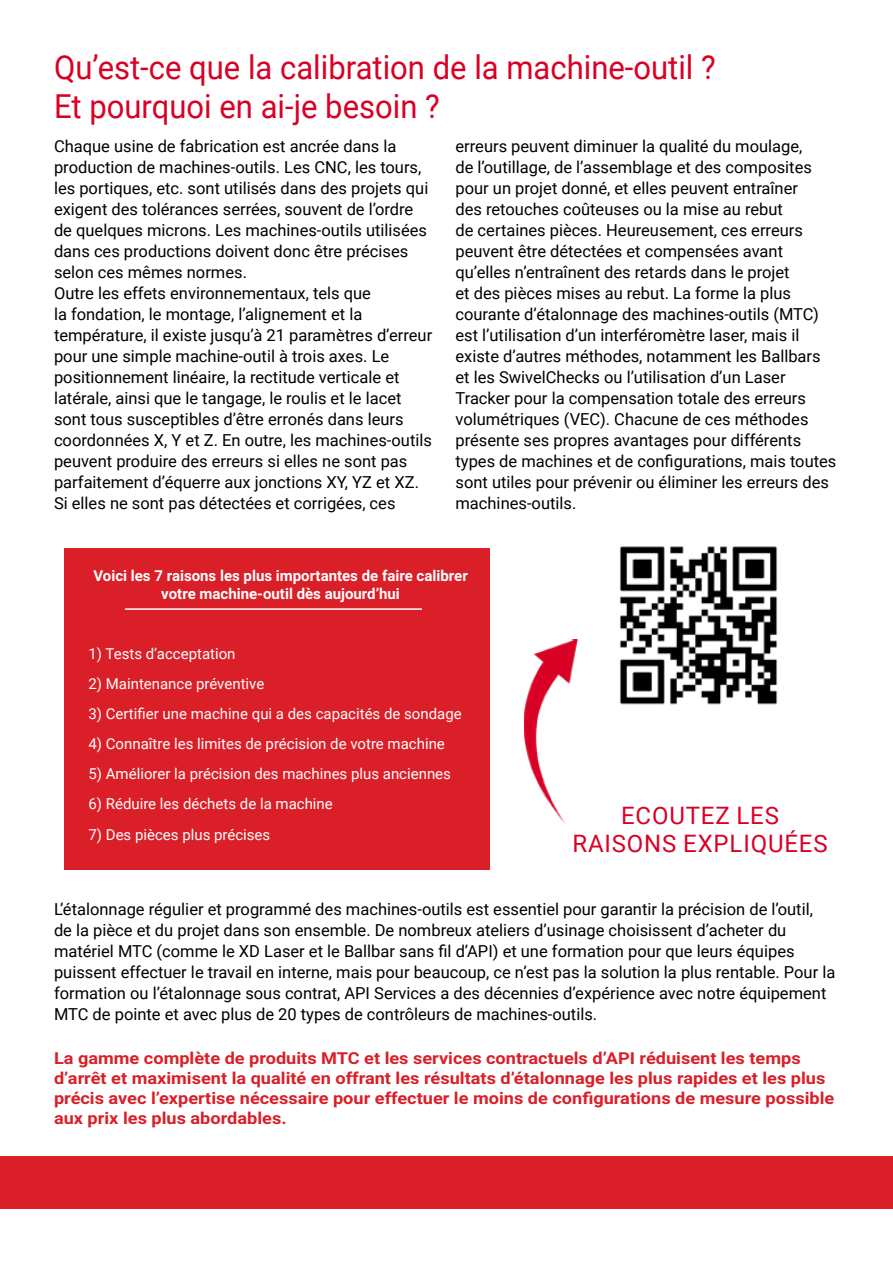
<style>
.page{position:relative;width:893px;height:1263px;background:#fff}
.page>*{position:absolute;margin:0;border:0;box-sizing:border-box;transform-origin:0 0}
.t1{font:33px/39.6px "Roboto";color:#d90025;scale:.94 1}
.t2{font:24px/28.8px "Roboto";letter-spacing:.035em;color:#d90025;text-align:center}
.t3{font:16.5px/21px "Roboto";color:#000}
.t4{font:700 16.5px/19.8px "Roboto";color:#da1f28;scale:1.1 1}
.t5{font:15px "Roboto";color:#fff}
.t6{font:700 15px/18px "Roboto";color:#fff;text-align:center}
</style>
<div class="page">
<div style="left:65px;top:548px;width:425px;height:322px;background:#da1f28"></div>
<img style="left:525px;top:639px;width:53px;height:186px">
<hr style="left:125px;top:608px;width:297px;height:2px;background:#fff">
<div style="left:0;top:1157px;width:893px;height:52px;background:#da1f28"></div>
<img style="left:620px;top:546px;width:157px;height:159px">
<h1 class="t1" style="left:54px;top:46px;width:706px">Qu’est-ce que la calibration de la machine-outil ?<br>Et pourquoi en ai-je besoin ?</h1>
<p class="t3" style="left:54px;top:135px;width:380px">Chaque usine de fabrication est ancrée dans la production de machines-outils. Les CNC, les tours, les portiques, etc. sont utilisés dans des projets qui exigent des tolérances serrées, souvent de l’ordre de quelques microns. Les machines-outils utilisées dans ces productions doivent donc être précises selon ces mêmes normes.<br>Outre les effets environnementaux, tels que<br>la fondation, le montage, l’alignement et la température, il existe jusqu’à 21 paramètres d’erreur pour une simple machine-outil à trois axes. Le positionnement linéaire, la rectitude verticale et latérale, ainsi que le tangage, le roulis et le lacet sont tous susceptibles d’être erronés dans leurs coordonnées X, Y et Z. En outre, les machines-outils peuvent produire des erreurs si elles ne sont pas parfaitement d’équerre aux jonctions XY, YZ et XZ.<br>Si elles ne sont pas détectées et corrigées, ces</p>
<p class="t3" style="left:455px;top:135px;width:382px">erreurs peuvent diminuer la qualité du moulage,<br>de l’outillage, de l’assemblage et des composites pour un projet donné, et elles peuvent entraîner<br>des retouches coûteuses ou la mise au rebut<br>de certaines pièces. Heureusement, ces erreurs peuvent être détectées et compensées avant qu’elles n’entraînent des retards dans le projet<br>et des pièces mises au rebut. La forme la plus courante d’étalonnage des machines-outils (MTC) est l’utilisation d’un interféromètre laser, mais il existe d’autres méthodes, notamment les Ballbars et les SwivelChecks ou l’utilisation d’un Laser Tracker pour la compensation totale des erreurs volumétriques (VEC). Chacune de ces méthodes présente ses propres avantages pour différents types de machines et de configurations, mais toutes sont utiles pour prévenir ou éliminer les erreurs des machines-outils.</p>
<p class="t6" style="left:93px;top:567px;width:376px">Voici les 7 raisons les plus importantes de faire calibrer votre machine-outil dès aujourd’hui</p>
<p class="t5" style="left:88px;top:644px;width:149px">1) Tests d’acceptation</p>
<p class="t5" style="left:88px;top:674px;width:177px">2) Maintenance préventive</p>
<p class="t5" style="left:88px;top:704px;width:375px">3) Certifier une machine qui a des capacités de sondage</p>
<p class="t5" style="left:88px;top:734px;width:358px">4) Connaître les limites de précision de votre machine</p>
<p class="t5" style="left:88px;top:764px;width:364px">5) Améliorer la précision des machines plus anciennes</p>
<p class="t5" style="left:88px;top:794px;width:246px">6) Réduire les déchets de la machine</p>
<p class="t5" style="left:88px;top:824px;width:183px">7) Des pièces plus précises</p>
<h2 class="t2" style="left:572px;top:800px;width:257px">ECOUTEZ LES<br>RAISONS EXPLIQUÉES</h2>
<p class="t3" style="left:54px;top:898px;width:783px">L’étalonnage régulier et programmé des machines-outils est essentiel pour garantir la précision de l’outil,<br>de la pièce et du projet dans son ensemble. De nombreux ateliers d’usinage choisissent d’acheter du matériel MTC (comme le XD Laser et le Ballbar sans fil d’API) et une formation pour que leurs équipes puissent effectuer le travail en interne, mais pour beaucoup, ce n’est pas la solution la plus rentable. Pour la formation ou l’étalonnage sous contrat, API Services a des décennies d’expérience avec notre équipement MTC de pointe et avec plus de 20 types de contrôleurs de machines-outils.</p>
<p class="t4" style="left:54px;top:1048px;width:711px">La gamme complète de produits MTC et les services contractuels d’API réduisent les temps d’arrêt et maximisent la qualité en offrant les résultats d’étalonnage les plus rapides et les plus précis avec l’expertise nécessaire pour effectuer le moins de configurations de mesure possible aux prix les plus abordables.</p>
</div>
